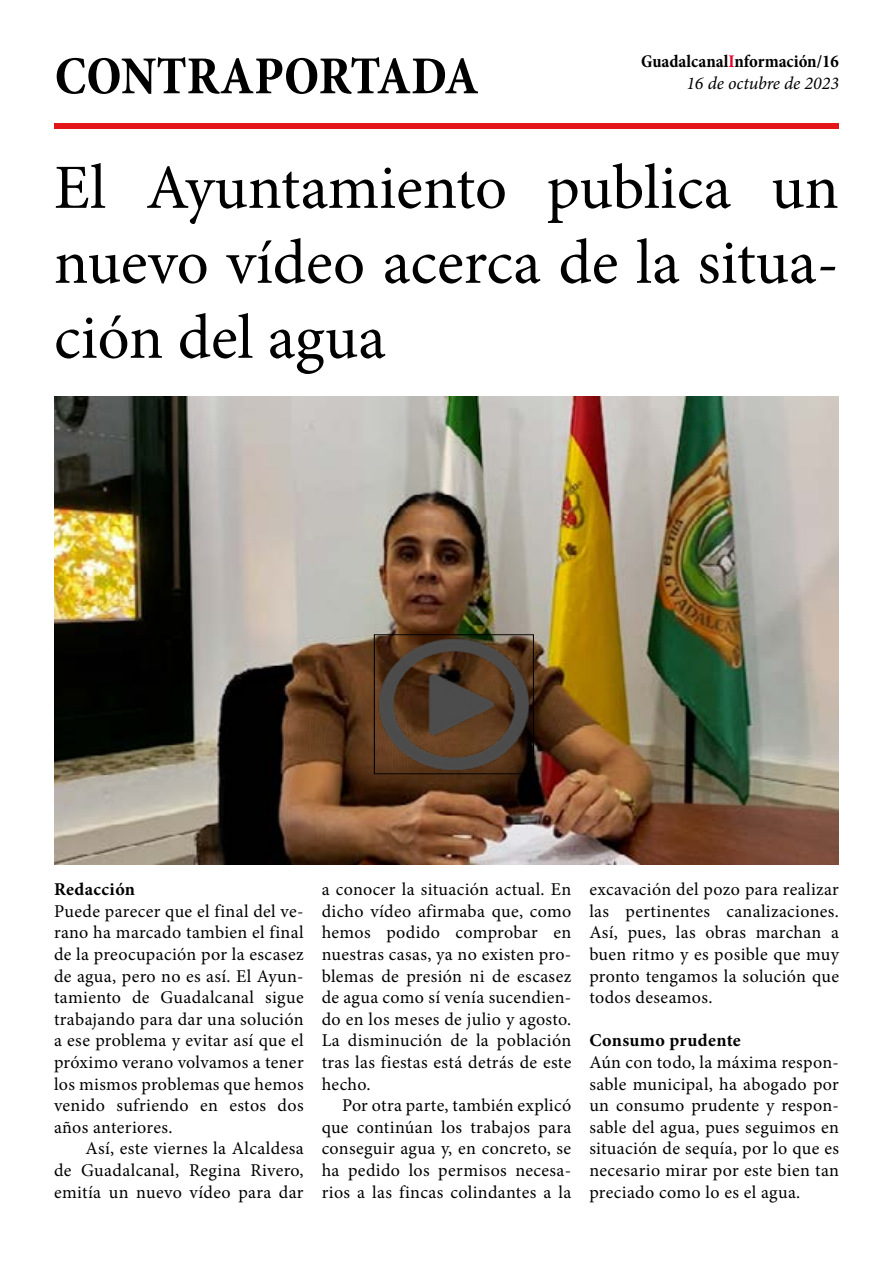
<style>
.page{position:relative;width:893px;height:1263px;background:#fff}
.page>*{position:absolute;margin:0;border:0;box-sizing:border-box;transform-origin:0 0}
.t1{font:63px/75px "Minion Pro";color:#000;text-align:justify}
.t2{font:700 condensed 54px "Minion Pro";color:#000}
.t3{font:18px/21.6px "Minion Pro";letter-spacing:.02em;color:#000;text-align:justify}
.t4{font:700 condensed 18px "Minion Pro";color:#000}
.t5{font:700 18px "Minion Pro";letter-spacing:.02em;color:#000}
.t6{font:italic 18px "Minion Pro";letter-spacing:-.005em;color:#000}
.s1{color:#e4032b}
</style>
<div class="page">
<div style="left:54px;top:123px;width:785px;height:6px;background:#e41518"></div>
<img style="left:54px;top:396px;width:785px;height:468px">
<img style="left:376px;top:637px;width:156px;height:135px">
<div style="left:374px;top:635px;width:160px;height:139px;border:1px solid #000"></div>
<h2 class="t2" style="left:55px;top:39px;width:426px">CONTRAPORTADA</h2>
<p class="t4" style="left:641px;top:49px;width:199px">Guadalcanal<span class="s1">I</span>nformación/16</p>
<p class="t6" style="left:686px;top:71px;width:154px">16 de octubre de 2023</p>
<h1 class="t1" style="left:54px;top:150px;width:786px">El Ayuntamiento publica un nuevo vídeo acerca de la situa&shy;ción del agua</h1>
<p class="t5" style="left:54px;top:877px;width:83px">Redacción</p>
<p class="t3" style="left:54px;top:900px;width:251px">Puede parecer que el final del ve&shy;rano ha marcado tambien el final de la preocupación por la escasez de agua, pero no es así. El Ayun&shy;tamiento de Guadalcanal sigue trabajando para dar una solución a ese problema y evitar así que el próximo verano volvamos a tener los mismos problemas que hemos venido sufriendo en estos dos años anteriores.</p>
<p class="t3" style="left:54px;top:1138px;width:251px;text-indent:32px">Así, este viernes la Alcaldesa de Guadalcanal, Regina Rivero, emitía un nuevo vídeo para dar</p>
<p class="t3" style="left:322px;top:879px;width:251px">a conocer la situación actual. En dicho vídeo afirmaba que, como hemos podido comprobar en nuestras casas, ya no existen pro&shy;blemas de presión ni de escasez de agua como sí venía sucendien&shy;do en los meses de julio y agosto.<br>La disminución de la población tras las fiestas está detrás de este hecho.</p>
<p class="t3" style="left:322px;top:1095px;width:251px;text-indent:20px">Por otra parte, también explicó que continúan los trabajos para conseguir agua y, en concreto, se ha pedido los permisos necesa&shy;rios a las fincas colindantes a la</p>
<p class="t3" style="left:589px;top:879px;width:251px">excavación del pozo para realizar las pertinentes canalizaciones.<br>Así, pues, las obras marchan a buen ritmo y es posible que muy pronto tengamos la solución que todos deseamos.</p>
<p class="t5" style="left:589px;top:1028px;width:153px">Consumo prudente</p>
<p class="t3" style="left:589px;top:1051px;width:251px">Aún con todo, la máxima respon&shy;sable municipal, ha abogado por un consumo prudente y respon&shy;sable del agua, pues seguimos en situación de sequía, por lo que es necesario mirar por este bien tan preciado como lo es el agua.</p>
</div>
